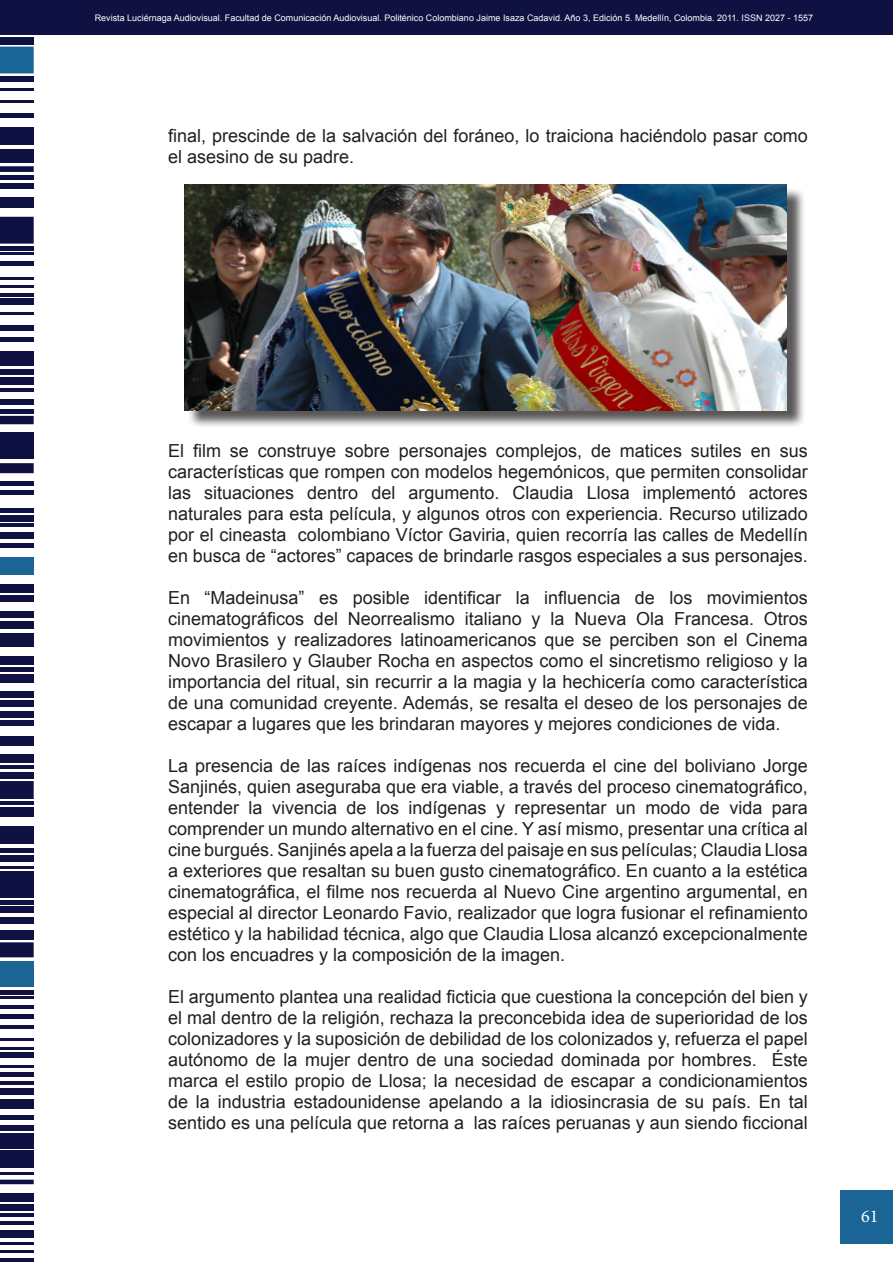
<style>
.page{position:relative;width:893px;height:1263px;background:#fff}
.page>*{position:absolute;margin:0;border:0;box-sizing:border-box;transform-origin:0 0}
.t1{font:18px/21px "Arial";color:#231f20;text-align:justify}
.t2{font:18px "Minion Pro";color:#fff}
.t3{font:9px "Arial";color:#fff}
</style>
<div class="page">
<div style="left:0;top:0;width:893px;height:34px;background:#101143"></div>
<div style="left:0;top:37px;width:34px;height:8px;background:#101143"></div>
<div style="left:0;top:47px;width:34px;height:26px;background:#1a6596"></div>
<div style="left:0;top:77px;width:34px;height:5px;background:#101143"></div>
<hr style="left:0;top:88px;width:34px;height:3px;background:#101143">
<hr style="left:0;top:100px;width:34px;height:3px;background:#101143">
<hr style="left:0;top:114px;width:34px;height:4px;background:#101143">
<div style="left:0;top:127px;width:34px;height:18px;background:#101143"></div>
<div style="left:0;top:149px;width:34px;height:14px;background:#101143"></div>
<div style="left:0;top:166px;width:34px;height:6px;background:#101143"></div>
<hr style="left:0;top:175px;width:34px;height:4px;background:#101143">
<div style="left:0;top:183px;width:34px;height:5px;background:#101143"></div>
<div style="left:0;top:197px;width:34px;height:11px;background:#101143"></div>
<div style="left:0;top:217px;width:34px;height:27px;background:#101143"></div>
<div style="left:0;top:246px;width:34px;height:5px;background:#101143"></div>
<hr style="left:0;top:252px;width:34px;height:3px;background:#101143">
<hr style="left:0;top:262px;width:34px;height:4px;background:#101143">
<hr style="left:0;top:277px;width:34px;height:2px;background:#101143">
<hr style="left:0;top:285px;width:34px;height:3px;background:#101143">
<hr style="left:0;top:293px;width:34px;height:3px;background:#101143">
<div style="left:0;top:298px;width:34px;height:6px;background:#101143"></div>
<hr style="left:0;top:313px;width:34px;height:2px;background:#101143">
<div style="left:0;top:326px;width:34px;height:5px;background:#101143"></div>
<hr style="left:0;top:338px;width:34px;height:4px;background:#101143">
<div style="left:0;top:351px;width:34px;height:14px;background:#101143"></div>
<div style="left:0;top:369px;width:34px;height:6px;background:#101143"></div>
<div style="left:0;top:378px;width:34px;height:7px;background:#101143"></div>
<hr style="left:0;top:388px;width:34px;height:3px;background:#101143">
<div style="left:0;top:399px;width:34px;height:6px;background:#101143"></div>
<div style="left:0;top:409px;width:34px;height:5px;background:#101143"></div>
<svg style="left:0;top:416px;width:34px;height:8px"></svg>
<div style="left:0;top:432px;width:34px;height:27px;background:#101143"></div>
<svg style="left:0;top:463px;width:34px;height:10px"></svg>
<hr style="left:0;top:481px;width:34px;height:4px;background:#101143">
<hr style="left:0;top:490px;width:34px;height:4px;background:#101143">
<hr style="left:0;top:508px;width:34px;height:4px;background:#101143">
<div style="left:0;top:515px;width:34px;height:6px;background:#101143"></div>
<hr style="left:0;top:523px;width:34px;height:4px;background:#101143">
<div style="left:0;top:533px;width:34px;height:6px;background:#101143"></div>
<hr style="left:0;top:544px;width:34px;height:4px;background:#101143">
<div style="left:0;top:557px;width:34px;height:18px;background:#1a6596"></div>
<div style="left:0;top:584px;width:34px;height:9px;background:#101143"></div>
<div style="left:0;top:596px;width:34px;height:6px;background:#101143"></div>
<div style="left:0;top:611px;width:34px;height:6px;background:#101143"></div>
<div style="left:0;top:621px;width:34px;height:8px;background:#101143"></div>
<div style="left:0;top:633px;width:34px;height:14px;background:#101143"></div>
<div style="left:0;top:656px;width:34px;height:8px;background:#101143"></div>
<div style="left:0;top:667px;width:34px;height:5px;background:#101143"></div>
<div style="left:0;top:674px;width:34px;height:8px;background:#101143"></div>
<div style="left:0;top:691px;width:34px;height:7px;background:#101143"></div>
<div style="left:0;top:700px;width:34px;height:7px;background:#101143"></div>
<div style="left:0;top:711px;width:34px;height:7px;background:#101143"></div>
<div style="left:0;top:720px;width:34px;height:5px;background:#101143"></div>
<div style="left:0;top:736px;width:34px;height:9px;background:#101143"></div>
<div style="left:0;top:754px;width:34px;height:9px;background:#101143"></div>
<hr style="left:0;top:765px;width:34px;height:4px;background:#101143">
<div style="left:0;top:772px;width:34px;height:6px;background:#101143"></div>
<div style="left:0;top:781px;width:34px;height:18px;background:#101143"></div>
<hr style="left:0;top:801px;width:34px;height:3px;background:#101143">
<div style="left:0;top:808px;width:34px;height:9px;background:#101143"></div>
<div style="left:0;top:826px;width:34px;height:18px;background:#101143"></div>
<div style="left:0;top:848px;width:34px;height:5px;background:#101143"></div>
<div style="left:0;top:855px;width:34px;height:6px;background:#101143"></div>
<hr style="left:0;top:866px;width:34px;height:2px;background:#101143">
<div style="left:0;top:871px;width:34px;height:26px;background:#101143"></div>
<div style="left:0;top:900px;width:34px;height:5px;background:#101143"></div>
<div style="left:0;top:906px;width:34px;height:7px;background:#101143"></div>
<div style="left:0;top:917px;width:34px;height:7px;background:#101143"></div>
<div style="left:0;top:930px;width:34px;height:10px;background:#101143"></div>
<div style="left:0;top:942px;width:34px;height:15px;background:#101143"></div>
<div style="left:0;top:962px;width:34px;height:25px;background:#1a6596"></div>
<hr style="left:0;top:990px;width:34px;height:4px;background:#101143">
<hr style="left:0;top:996px;width:34px;height:2px;background:#101143">
<hr style="left:0;top:1005px;width:34px;height:3px;background:#101143">
<hr style="left:0;top:1014px;width:34px;height:4px;background:#101143">
<hr style="left:0;top:1026px;width:34px;height:3px;background:#101143">
<hr style="left:0;top:1038px;width:34px;height:3px;background:#101143">
<hr style="left:0;top:1047px;width:34px;height:3px;background:#101143">
<div style="left:0;top:1052px;width:34px;height:5px;background:#101143"></div>
<hr style="left:0;top:1065px;width:34px;height:3px;background:#101143">
<hr style="left:0;top:1072px;width:34px;height:4px;background:#101143">
<hr style="left:0;top:1081px;width:34px;height:3px;background:#101143">
<div style="left:0;top:1088px;width:34px;height:6px;background:#101143"></div>
<div style="left:0;top:1099px;width:34px;height:10px;background:#101143"></div>
<hr style="left:0;top:1115px;width:34px;height:4px;background:#101143">
<div style="left:0;top:1125px;width:34px;height:5px;background:#101143"></div>
<div style="left:0;top:1133px;width:34px;height:15px;background:#101143"></div>
<div style="left:0;top:1150px;width:34px;height:18px;background:#101143"></div>
<hr style="left:0;top:1173px;width:34px;height:2px;background:#101143">
<hr style="left:0;top:1180px;width:34px;height:4px;background:#101143">
<div style="left:0;top:1193px;width:34px;height:9px;background:#101143"></div>
<div style="left:0;top:1205px;width:34px;height:6px;background:#101143"></div>
<hr style="left:0;top:1213px;width:34px;height:3px;background:#101143">
<hr style="left:0;top:1221px;width:34px;height:4px;background:#101143">
<div style="left:0;top:1230px;width:34px;height:8px;background:#101143"></div>
<hr style="left:0;top:1242px;width:34px;height:2px;background:#101143">
<hr style="left:0;top:1250px;width:34px;height:3px;background:#101143">
<hr style="left:0;top:1258px;width:34px;height:3px;background:#101143">
<div style="left:840px;top:1189px;width:53px;height:54px;background:#1a6596"></div>
<div style="left:187px;top:187px;width:618px;height:242px;background:#231f20;opacity:.75"></div>
<img style="left:185px;top:185px;width:602px;height:225px">
<p class="t3" style="left:95px;top:12px;width:720px">Revista Luciérnaga Audiovisual. Facultad de Comunicación Audiovisual. Politénico Colombiano Jaime Isaza Cadavid. Año 3, Edición 5. Medellín, Colombia. 2011. ISSN 2027 - 1557</p>
<p class="t1" style="left:168px;top:125px;width:641px">final, prescinde de la salvación del foráneo, lo traiciona haciéndolo pasar como el asesino de su padre.</p>
<p class="t1" style="left:168px;top:440px;width:641px">El film se construye sobre personajes complejos, de matices sutiles en sus características que rompen con modelos hegemónicos, que permiten consolidar las situaciones dentro del argumento. Claudia Llosa implementó actores naturales para esta película, y algunos otros con experiencia. Recurso utilizado por el cineasta colombiano Víctor Gaviria, quien recorría las calles de Medellín en busca de “actores” capaces de brindarle rasgos especiales a sus personajes.</p>
<p class="t1" style="left:168px;top:587px;width:641px">En “Madeinusa” es posible identificar la influencia de los movimientos cinematográficos del Neorrealismo italiano y la Nueva Ola Francesa. Otros movimientos y realizadores latinoamericanos que se perciben son el Cinema Novo Brasilero y Glauber Rocha en aspectos como el sincretismo religioso y la importancia del ritual, sin recurrir a la magia y la hechicería como característica de una comunidad creyente. Además, se resalta el deseo de los personajes de escapar a lugares que les brindaran mayores y mejores condiciones de vida.</p>
<p class="t1" style="left:168px;top:755px;width:641px">La presencia de las raíces indígenas nos recuerda el cine del boliviano Jorge Sanjinés, quien aseguraba que era viable, a través del proceso cinematográfico, entender la vivencia de los indígenas y representar un modo de vida para comprender un mundo alternativo en el cine. Y así mismo, presentar una crítica al cine burgués. Sanjinés apela a la fuerza del paisaje en sus películas; Claudia Llosa a exteriores que resaltan su buen gusto cinematográfico. En cuanto a la estética cinematográfica, el filme nos recuerda al Nuevo Cine argentino argumental, en especial al director Leonardo Favio, realizador que logra fusionar el refinamiento estético y la habilidad técnica, algo que Claudia Llosa alcanzó excepcionalmente con los encuadres y la composición de la imagen.</p>
<p class="t1" style="left:168px;top:986px;width:641px">El argumento plantea una realidad ficticia que cuestiona la concepción del bien y el mal dentro de la religión, rechaza la preconcebida idea de superioridad de los colonizadores y la suposición de debilidad de los colonizados y, refuerza el papel autónomo de la mujer dentro de una sociedad dominada por hombres. Éste marca el estilo propio de Llosa; la necesidad de escapar a condicionamientos de la industria estadounidense apelando a la idiosincrasia de su país. En tal sentido es una película que retorna a las raíces peruanas y aun siendo ficcional</p>
<p class="t2" style="left:861px;top:1204px;width:19px">61</p>
</div>
